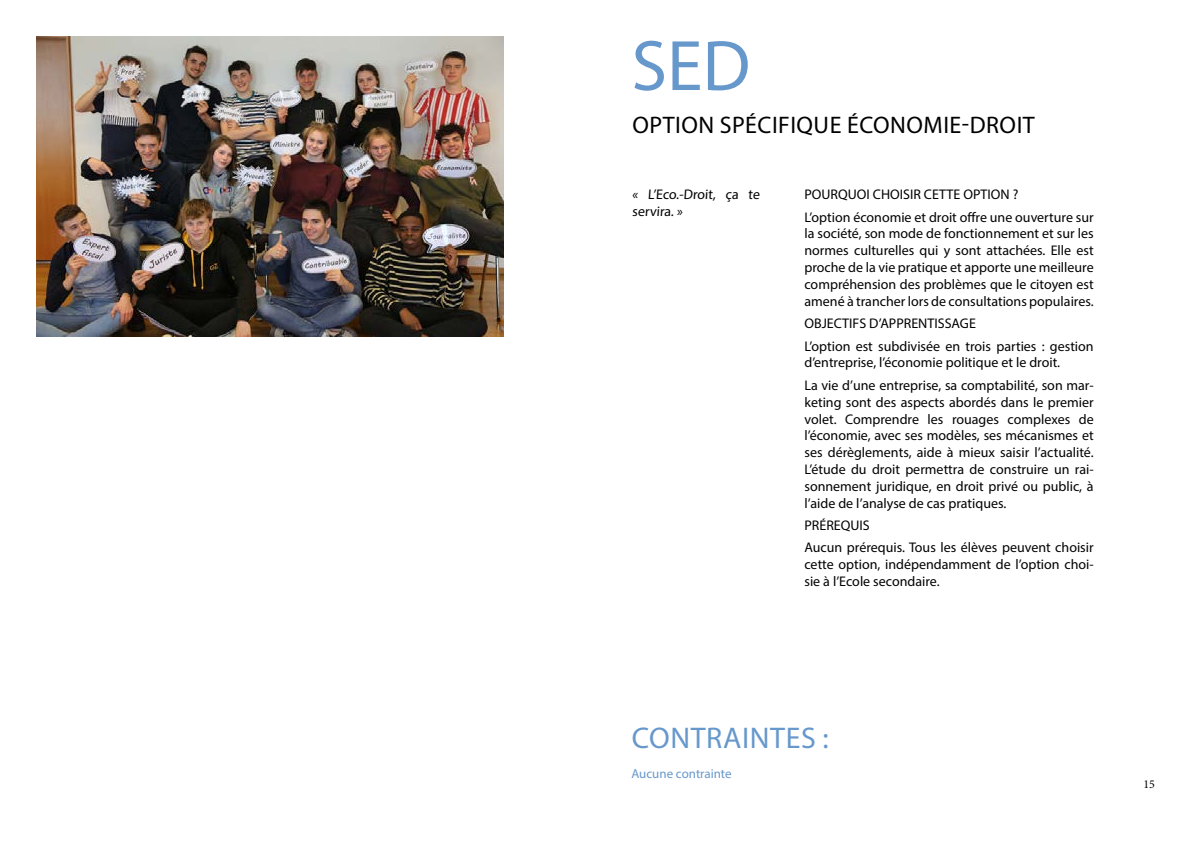
<style>
.page{position:relative;width:1191px;height:842px;background:#fff}
.page>*{position:absolute;margin:0;border:0;box-sizing:border-box;transform-origin:0 0}
.t1{font:72px "Myriad Pro";color:#6798cc}
.t2{font:30px "Myriad Pro";letter-spacing:.02em;color:#6798cc}
.t3{font:24px "Myriad Pro";letter-spacing:.02em;color:#000}
.t4{font:14px/16.8px "Myriad Pro";color:#020203}
.t5{font:13px "Myriad Pro";color:#6798cc}
.t6{font:12px "Minion Pro";color:#000}
</style>
<div class="page">
<img style="left:36px;top:36px;width:468px;height:300px">
<h1 class="t1" style="left:631px;top:21px;width:120px">SED</h1>
<h3 class="t3" style="left:632px;top:110px;width:404px">OPTION SPÉCIFIQUE ÉCONOMIE-DROIT</h3>
<p class="t4" style="left:632px;top:186px;width:130px">« L’Eco.-Droit, ça te servira. »</p>
<p class="t4" style="left:804px;top:183px;width:291px;line-height:22.5px">POURQUOI CHOISIR CETTE OPTION ?<br>L’option économie et droit offre une ouverture sur</p>
<p class="t4" style="left:804px;top:225px;width:291px;text-align:justify">la société, son mode de fonctionnement et sur les normes culturelles qui y sont attachées. Elle est proche de la vie pratique et apporte une meilleure compréhension des problèmes que le citoyen est amené à trancher lors de consultations populaires.</p>
<p class="t4" style="left:804px;top:312px;width:291px;line-height:22.5px">OBJECTIFS D’APPRENTISSAGE<br>L’option est subdivisée en trois parties : gestion</p>
<p class="t4" style="left:804px;top:351px;width:291px;line-height:22.5px">d’entreprise, l’économie politique et le droit.<br>La vie d’une entreprise, sa comptabilité, son mar-</p>
<p class="t4" style="left:804px;top:393px;width:291px;text-align:justify">keting sont des aspects abordés dans le premier volet. Comprendre les rouages complexes de l’économie, avec ses modèles, ses mécanismes et ses dérèglements, aide à mieux saisir l’actualité.<br>L’étude du droit permettra de construire un rai&shy;sonnement juridique, en droit privé ou public, à l’aide de l’analyse de cas pratiques.</p>
<p class="t4" style="left:804px;top:514px;width:291px;line-height:22.5px">PRÉREQUIS<br>Aucun prérequis. Tous les élèves peuvent choisir</p>
<p class="t4" style="left:804px;top:556px;width:291px">cette option, indépendamment de l’option choi&shy;sie à l’Ecole secondaire.</p>
<h2 class="t2" style="left:632px;top:720px;width:198px">CONTRAINTES :</h2>
<p class="t5" style="left:631px;top:765px;width:102px">Aucune contrainte</p>
<p class="t6" style="left:1143px;top:776px;width:13px">15</p>
</div>
